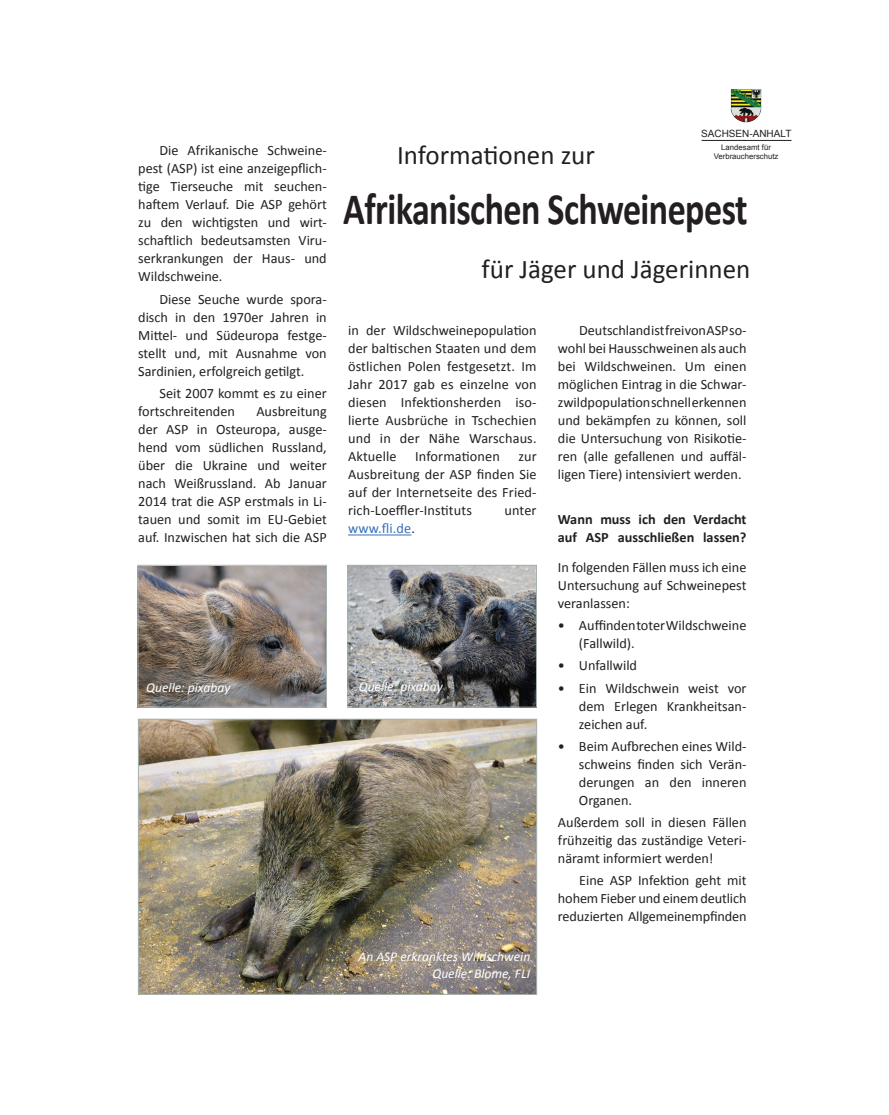
<style>
.page{position:relative;width:889px;height:1115px;background:#fff}
.page>*{position:absolute;margin:0;border:0;box-sizing:border-box;transform-origin:0 0}
.t1{font:700 45px "Calibri";letter-spacing:-.015em;color:#231f20;scale:.8 1}
.t2{font:27px "Calibri";color:#231f20}
.t3{font:14.25px/18px "Calibri";color:#231f20;text-align:justify}
.t4{font:700 14.25px/18px "Calibri";color:#231f20}
.t5{font:14.25px "Calibri";color:#3771b8}
.t6{font:italic 13.5px/16.2px "Calibri";color:#fff;text-align:right}
.t7{font:10.05px "Arial";color:#231f20}
.t8{font:7.8px/8.2px "Arial";color:#231f20;text-align:center}
.s1{color:#231f20}
</style>
<div class="page">
<hr style="left:348px;top:534px;width:63px;height:1px;background:#3771b8">
<img style="left:140px;top:720px;width:395px;height:272px">
<div style="left:138px;top:718px;width:399px;height:276px;border:1px solid #a7b2ae"></div>
<img style="left:140px;top:566px;width:185px;height:139px">
<div style="left:138px;top:564px;width:189px;height:143px;border:1px solid #a7b2ae"></div>
<img style="left:349px;top:566px;width:186px;height:139px">
<div style="left:347px;top:564px;width:190px;height:143px;border:1px solid #a7b2ae"></div>
<img style="left:730px;top:89px;width:32px;height:34px">
<hr style="left:701px;top:140px;width:90px;height:1px;background:#231f20">
<p class="t7" style="left:701px;top:127px;width:92px">SACHSEN-ANHALT</p>
<p class="t8" style="left:713px;top:143px;width:66px">Landesamt für<br>Verbraucherschutz</p>
<h2 class="t2" style="left:397px;top:138px;width:199px">Informationen zur</h2>
<h1 class="t1" style="left:343px;top:180px;width:507px">Afrikanischen Schweinepest</h1>
<h2 class="t2" style="left:481px;top:252px;width:270px">für Jäger und Jägerinnen</h2>
<p class="t3" style="left:138px;top:142px;width:190px;text-indent:21px">Die Afrikanische Schweine&shy;pest (ASP) ist eine anzeigepflich&shy;tige Tierseuche mit seuchen&shy;haftem Verlauf. Die ASP gehört zu den wichtigsten und wirt&shy;schaftlich bedeutsamsten Viru&shy;serkrankungen der Haus- und Wildschweine.</p>
<p class="t3" style="left:138px;top:290px;width:190px;text-indent:21px">Diese Seuche wurde spora&shy;disch in den 1970er Jahren in Mittel- und Südeuropa festge&shy;stellt und, mit Ausnahme von Sardinien, erfolgreich getilgt.</p>
<p class="t3" style="left:138px;top:384px;width:190px;text-indent:21px">Seit 2007 kommt es zu einer fortschreitenden</p>
<p class="t3" style="left:558px;top:321px;width:190px;text-indent:21px">Deutschland ist frei von ASP so&shy;wohl bei Hausschweinen als auch bei Wildschweinen. Um einen möglichen Eintrag in die Schwar&shy;zwildpopulation schnell erkennen und bekämpfen zu können, soll die Untersuchung von Risikotie&shy;ren (alle gefallenen und auffäl&shy;ligen Tiere) intensiviert werden.</p>
<p class="t4" style="left:558px;top:510px;width:190px">Wann muss ich den Verdacht auf ASP ausschließen lassen?</p>
<p class="t3" style="left:558px;top:557px;width:190px">In folgenden Fällen muss ich eine Untersuchung auf Schweinepest veranlassen:</p>
<p class="t3" style="left:579px;top:616px;width:169px;text-indent:-21px">• Auffinden toter Wildschweine (Fallwild).</p>
<p class="t3" style="left:558px;top:656px;width:81px">• Unfallwild</p>
<p class="t3" style="left:579px;top:678px;width:169px;text-indent:-21px">• Ein Wildschwein weist vor dem Erlegen Krankheitsan&shy;zeichen auf.</p>
<p class="t3" style="left:579px;top:736px;width:169px;text-indent:-21px">• Beim Aufbrechen eines Wild&shy;schweins finden sich Verän&shy;derungen an den inneren Organen.</p>
<p class="t3" style="left:558px;top:813px;width:190px">Außerdem soll in diesen Fällen frühzeitig das zuständige Veteri&shy;näramt informiert werden!</p>
<p class="t3" style="left:558px;top:871px;width:190px;text-indent:21px">Eine ASP Infektion geht mit hohem Fieber und einem deutlich reduzierten Allgemeinempfinden</p>
<p class="t3" style="left:348px;top:321px;width:190px">in der Wildschweinepopulation der baltischen Staaten und dem östlichen Polen festgesetzt. Im Jahr 2017 gab es einzelne von diesen Infektionsherden iso&shy;lierte Ausbrüche in Tschechien und in der Nähe Warschaus.<br>Aktuelle</p>
<p class="t3" style="left:138px;top:402px;width:190px;text-indent:118px">Ausbreitung der ASP in Osteuropa, ausge&shy;hend vom südlichen Russland, über die Ukraine und weiter nach Weißrussland. Ab Januar 2014 trat die ASP erstmals in Li&shy;tauen und somit im EU-Gebiet auf. Inzwischen hat sich die ASP</p>
<p class="t3" style="left:415px;top:447px;width:86px">Informationen</p>
<p class="t3" style="left:348px;top:447px;width:190px;text-indent:170px">zur Ausbreitung der ASP finden Sie auf der Internetseite des Fried&shy;rich-Loeffler-Instituts</p>
<p class="t3" style="left:504px;top:501px;width:34px">unter</p>
<p class="t5" style="left:348px;top:519px;width:68px">www.fli.de<span class="s1">.</span></p>
<p class="t6" style="left:146px;top:678px;width:86px">Quelle: pixabay</p>
<p class="t6" style="left:359px;top:677px;width:86px">Quelle: pixabay</p>
<p class="t6" style="left:358px;top:947px;width:173px">An ASP erkranktes Wildschwein<br>Quelle: Blome, FLI</p>
</div>
